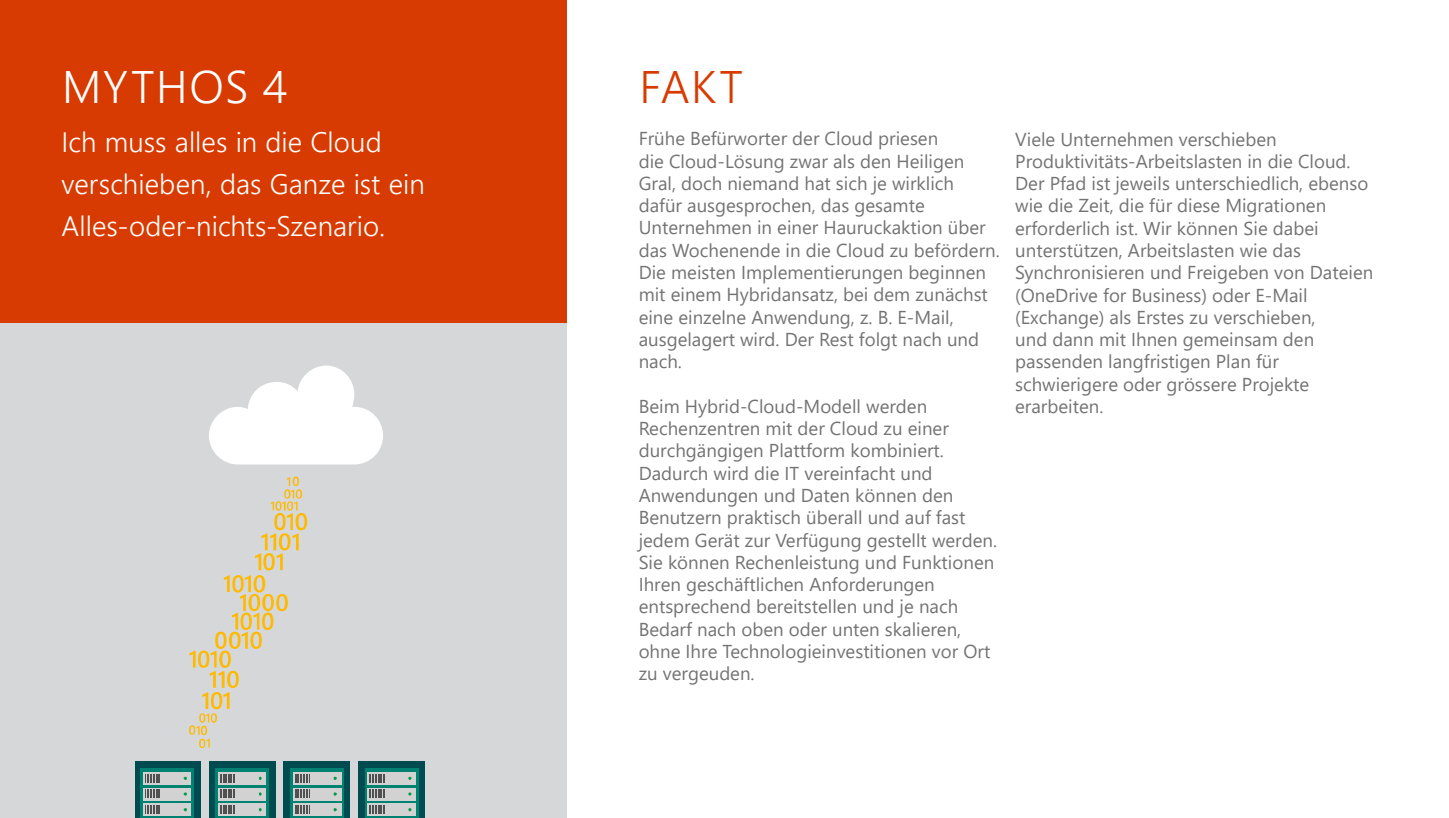
<style>
.page{position:relative;width:1449px;height:818px;background:#fff}
.page>*{position:absolute;margin:0;border:0;box-sizing:border-box;transform-origin:0 0}
.t1{font:300 45.5px "Segoe UI";letter-spacing:.035em;color:#fff}
.t2{font:300 45.5px "Segoe UI";color:#d83b01}
.t3{font:300 28px/42px "Segoe UI";letter-spacing:.005em;color:#fff}
.t4{font:18.72px/22.2px "Segoe UI";color:#737373}
</style>
<div class="page">
<div style="left:0;top:0;width:567px;height:323px;background:#d83b01"></div>
<div style="left:0;top:323px;width:567px;height:495px;background:#d5d7d8"></div>
<svg style="left:209px;top:365px;width:174px;height:99px"></svg>
<svg style="left:189px;top:476px;width:118px;height:272px"></svg>
<div style="left:135px;top:761px;width:65px;height:57px;background:#004b50"></div>
<div style="left:140px;top:768px;width:54px;height:50px;background:#008272"></div>
<div style="left:143px;top:772px;width:48px;height:12px;background:#d2d2d2"></div>
<svg style="left:145px;top:774px;width:15px;height:8px"></svg>
<div style="left:143px;top:788px;width:48px;height:12px;background:#d2d2d2"></div>
<svg style="left:145px;top:789px;width:15px;height:9px"></svg>
<div style="left:143px;top:803px;width:48px;height:13px;background:#d2d2d2"></div>
<svg style="left:145px;top:805px;width:15px;height:8px"></svg>
<div style="left:209px;top:761px;width:66px;height:57px;background:#004b50"></div>
<div style="left:215px;top:768px;width:54px;height:50px;background:#008272"></div>
<div style="left:218px;top:772px;width:48px;height:12px;background:#d2d2d2"></div>
<svg style="left:220px;top:774px;width:15px;height:8px"></svg>
<div style="left:218px;top:788px;width:48px;height:12px;background:#d2d2d2"></div>
<svg style="left:220px;top:789px;width:15px;height:9px"></svg>
<div style="left:218px;top:803px;width:48px;height:13px;background:#d2d2d2"></div>
<svg style="left:220px;top:805px;width:15px;height:8px"></svg>
<div style="left:284px;top:761px;width:66px;height:57px;background:#004b50"></div>
<svg style="left:290px;top:768px;width:54px;height:50px"></svg>
<div style="left:293px;top:772px;width:48px;height:12px;background:#d2d2d2"></div>
<svg style="left:295px;top:774px;width:15px;height:8px"></svg>
<div style="left:293px;top:788px;width:48px;height:12px;background:#d2d2d2"></div>
<svg style="left:295px;top:789px;width:15px;height:9px"></svg>
<div style="left:293px;top:803px;width:48px;height:13px;background:#d2d2d2"></div>
<svg style="left:295px;top:805px;width:15px;height:8px"></svg>
<div style="left:359px;top:761px;width:66px;height:57px;background:#004b50"></div>
<svg style="left:365px;top:768px;width:54px;height:50px"></svg>
<div style="left:368px;top:772px;width:48px;height:12px;background:#d2d2d2"></div>
<svg style="left:370px;top:774px;width:15px;height:8px"></svg>
<div style="left:368px;top:788px;width:48px;height:12px;background:#d2d2d2"></div>
<svg style="left:370px;top:789px;width:15px;height:9px"></svg>
<div style="left:368px;top:803px;width:48px;height:13px;background:#d2d2d2"></div>
<svg style="left:370px;top:805px;width:15px;height:8px"></svg>
<svg style="left:408px;top:808px;width:4px;height:3px"></svg>
<h1 class="t1" style="left:62px;top:50px;width:227px">MYTHOS 4</h1>
<h2 class="t3" style="left:61px;top:120px;width:365px">Ich muss alles in die Cloud verschieben, das Ganze ist ein<br>Alles-oder-nichts-Szenario.</h2>
<h1 class="t2" style="left:640px;top:50px;width:105px">FAKT</h1>
<p class="t4" style="left:639px;top:127px;width:363px">Frühe Befürworter der Cloud priesen<br>die Cloud-Lösung zwar als den Heiligen Gral, doch niemand hat sich je wirklich dafür ausgesprochen, das gesamte Unternehmen in einer Hauruckaktion über das Wochenende in die Cloud zu befördern.<br>Die meisten Implementierungen beginnen mit einem Hybridansatz, bei dem zunächst eine einzelne Anwendung, z. B. E-Mail, ausgelagert wird. Der Rest folgt nach und nach.</p>
<p class="t4" style="left:639px;top:395px;width:360px">Beim Hybrid-Cloud-Modell werden Rechenzentren mit der Cloud zu einer durchgängigen Plattform kombiniert.<br>Dadurch wird die IT vereinfacht und Anwendungen und Daten können den Benutzern praktisch überall und auf fast jedem Gerät zur Verfügung gestellt werden.<br>Sie können Rechenleistung und Funktionen Ihren geschäftlichen Anforderungen entsprechend bereitstellen und je nach Bedarf nach oben oder unten skalieren, ohne Ihre Technologieinvestitionen vor Ort zu vergeuden.</p>
<p class="t4" style="left:1015px;top:127px;width:360px">Viele Unternehmen verschieben Produktivitäts-Arbeitslasten in die Cloud.<br>Der Pfad ist jeweils unterschiedlich, ebenso wie die Zeit, die für diese Migrationen erforderlich ist. Wir können Sie dabei unterstützen, Arbeitslasten wie das Synchronisieren und Freigeben von Dateien (OneDrive for Business) oder E-Mail (Exchange) als Erstes zu verschieben,<br>und dann mit Ihnen gemeinsam den passenden langfristigen Plan für schwierigere oder grössere Projekte erarbeiten.</p>
</div>
